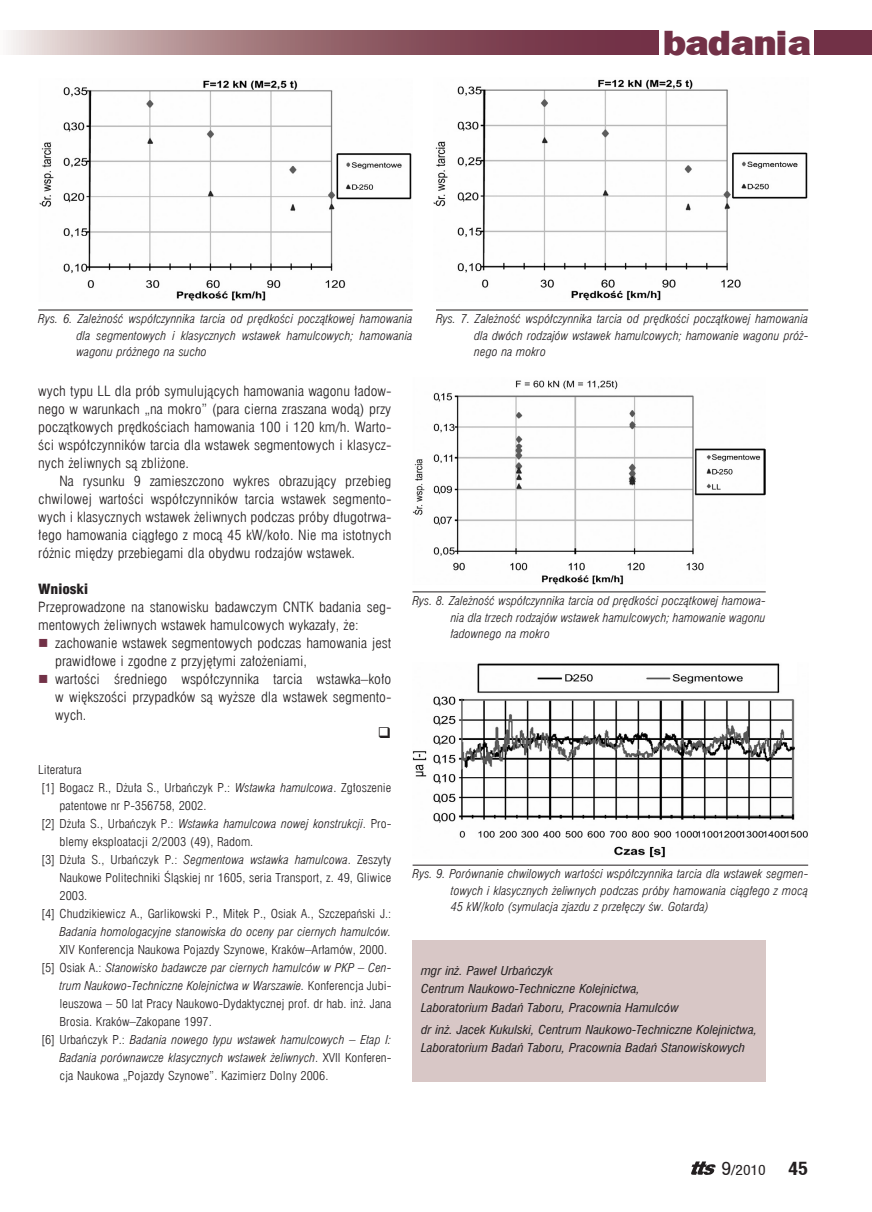
<style>
.page{position:relative;width:872px;height:1212px;background:#fff}
.page>*{position:absolute;margin:0;border:0;box-sizing:border-box;transform-origin:0 0}
.t1{font:36px "Frankfurt Goth Hvypl";color:#723147;scale:1.1 1}
.t2{font:700 18px "Switzerland Condpl";color:#231f20;scale:1.1 1}
.tekst{font:13.8px/18px "Swis 721 Lt Cn EU Normal";color:#231f20;text-align:justify;scale:1.1 1}
.tekst1{font:13.8px/18px "Swis 721 Lt Cn EU Normal";color:#231f20;scale:1.1 1}
.tekst0{font:13.8px/18px "Swis 721 Lt Cn EU Normal";color:#231f20;scale:1.1 1}
.tytuł1{font:13.8px "Swis 721 Blk Cn EU Normal";color:#231f20;scale:1.1 1}
.t3{font:13.8px "Switzerland Condpl";color:#231f20;scale:1.1 1}
.literatura{font:12px/18px "Swis 721 Lt Cn EU Normal";color:#231f20;text-align:justify;scale:1.1 1}
.podpis_z_kreską{font:12px/16.5px "Swis 721 Lt Cn EU Italic";color:#231f20;text-align:justify;scale:1.1 1}
.autor_stopka{font:12px/18px "Swis 721 Cn EU Italic";color:#231f20;scale:1.1 1}
.literatura-2{font:12px/18px "Swis 721 Lt Cn EU Italic";color:#231f20;text-align:justify;scale:1.1 1}
.s1{font-family:"Swis 721 Lt Cn EU Italic"}
.s2{font-family:"Swis 721 Lt Cn EU Normal"}
.s3{font-size:18px}
</style>
<div class="page">
<div style="left:814px;top:30px;width:58px;height:25px;background:#723147"></div>
<svg style="left:8px;top:30px;width:651px;height:25px;background:#9d7179"></svg>
<svg style="left:691px;top:1161px;width:24px;height:14px"></svg>
<div style="left:413px;top:940px;width:353px;height:141px;background:#d8c7c6"></div>
<img style="left:39px;top:80px;width:373px;height:221px">
<img style="left:434px;top:79px;width:374px;height:222px">
<img style="left:412px;top:663px;width:396px;height:195px">
<hr style="left:38px;top:310px;width:374px;height:1px;background:#231f20">
<hr style="left:436px;top:310px;width:372px;height:1px;background:#231f20">
<hr style="left:412px;top:591px;width:353px;height:1px;background:#231f20">
<img style="left:413px;top:380px;width:352px;height:205px">
<hr style="left:412px;top:865px;width:396px;height:1px;background:#231f20">
<h1 class="t1" style="left:663px;top:21px;width:135px">badania</h1>
<p class="podpis_z_kreską" style="left:77px;top:311px;width:307px;text-indent:-38px">Rys. 6. Zależność współczynnika tarcia od prędkości początkowej hamowania dla segmentowych i klasycznych wstawek hamulcowych; hamowania wagonu próżnego na sucho</p>
<p class="podpis_z_kreską" style="left:474px;top:311px;width:305px;text-indent:-38px">Rys. 7. Zależność współczynnika tarcia od prędkości początkowej hamowania dla dwóch rodzajów wstawek hamulcowych; hamowanie wagonu próż&shy;nego na mokro</p>
<p class="tekst" style="left:38px;top:382px;width:322px">wych typu LL dla prób symulujących hamowania wagonu ładow&shy;nego w warunkach „na mokro” (para cierna zraszana wodą) przy początkowych prędkościach hamowania 100 i 120 km/h. Warto&shy;ści współczynników tarcia dla wstawek segmentowych i klasycz&shy;nych żeliwnych są zbliżone.</p>
<p class="tekst" style="left:38px;top:472px;width:322px;text-indent:21px">Na rysunku 9 zamieszczono wykres obrazujący przebieg chwilowej wartości współczynników tarcia wstawek segmento&shy;wych i klasycznych wstawek żeliwnych podczas próby długotrwa&shy;łego hamowania ciągłego z mocą 45 kW/koło. Nie ma istotnych różnic między przebiegami dla obydwu rodzajów wstawek.</p>
<p class="tytuł1" style="left:38px;top:580px;width:47px">Wnioski</p>
<p class="tekst0" style="left:38px;top:598px;width:322px">Przeprowadzone na stanowisku badawczym CNTK badania seg&shy;mentowych żeliwnych wstawek hamulcowych wykazały, że:</p>
<p class="tekst1" style="left:55px;top:634px;width:307px">zachowanie wstawek segmentowych podczas hamowania jest prawidłowe i zgodne z przyjętymi założeniami,</p>
<p class="tekst1" style="left:55px;top:670px;width:307px;text-align:justify">wartości średniego współczynnika tarcia wstawka–koło w większości przypadków są wyższe dla wstawek segmento&shy;wych.</p>
<p class="literatura" style="left:38px;top:761px;width:41px">Literatura</p>
<p class="literatura" style="left:60px;top:779px;width:303px;text-indent:-19px">[1] Bogacz R., Dżuła S., Urbańczyk P.: <span class="s1">Wstawka hamulcowa</span>. Zgłoszenie patentowe nr P-356758, 2002.</p>
<p class="literatura" style="left:60px;top:815px;width:303px;text-indent:-19px">[2] Dżuła S., Urbańczyk P.: <span class="s1">Wstawka hamulcowa nowej konstrukcji</span>. Pro&shy;blemy eksploatacji 2/2003 (49), Radom.</p>
<p class="literatura" style="left:60px;top:851px;width:303px;text-indent:-19px">[3] Dżuła S., Urbańczyk P.: <span class="s1">Segmentowa wstawka hamulcowa</span>. Zeszyty Naukowe Politechniki Śląskiej nr 1605, seria Transport, z. 49, Gliwice 2003.</p>
<p class="literatura" style="left:60px;top:905px;width:303px;text-indent:-19px">[4] Chudzikiewicz A., Garlikowski P., Mitek P., Osiak A., Szczepański J.:<br><span class="s1">Badania homologacyjne stanowiska do oceny par ciernych hamulców.<br></span>XIV Konferencja Naukowa Pojazdy Szynowe, Kraków–Arłamów, 2000.</p>
<p class="literatura" style="left:60px;top:959px;width:303px;text-indent:-19px">[5] Osiak A.: <span class="s1">Stanowisko badawcze par ciernych hamulców w PKP – Cen&shy;trum Naukowo-Techniczne Kolejnictwa w Warszawie.</span> Konferencja Jubi&shy;leuszowa – 50 lat Pracy Naukowo-Dydaktycznej prof. dr hab. inż. Jana Brosia. Kraków–Zakopane 1997.</p>
<p class="literatura-2" style="left:60px;top:1031px;width:303px;text-indent:-19px"><span class="s2">[6] Urbańczyk P.:</span> Badania nowego typu wstawek hamulcowych – Etap I:<br>Badania porównawcze klasycznych wstawek żeliwnych<span class="s2">. XVII Konferen&shy;cja Naukowa „Pojazdy Szynowe”. Kazimierz Dolny 2006.</span></p>
<p class="podpis_z_kreską" style="left:451px;top:593px;width:288px;text-indent:-38px">Rys. 8. Zależność współczynnika tarcia od prędkości początkowej hamowa&shy;nia dla trzech rodzajów wstawek hamulcowych; hamowanie wagonu ładownego na mokro</p>
<p class="podpis_z_kreską" style="left:451px;top:866px;width:326px;text-indent:-38px">Rys. 9. Porównanie chwilowych wartości współczynnika tarcia dla wstawek segmen&shy;towych i klasycznych żeliwnych podczas próby hamowania ciągłego z mocą 45 kW/koło (symulacja zjazdu z przełęczy św. Gotarda)</p>
<p class="autor_stopka" style="left:421px;top:962px;width:121px">mgr inż. Paweł Urbańczyk</p>
<p class="autor_stopka" style="left:421px;top:980px;width:200px">Centrum Naukowo-Techniczne Kolejnictwa,</p>
<p class="autor_stopka" style="left:421px;top:998px;width:236px">Laboratorium Badań Taboru, Pracownia Hamulców</p>
<p class="autor_stopka" style="left:421px;top:1021px;width:307px">dr inż. Jacek Kukulski, Centrum Naukowo-Techniczne Kolejnictwa,<br>Laboratorium Badań Taboru, Pracownia Badań Stanowiskowych</p>
<p class="t3" style="left:721px;top:1160px;width:42px"><span class="s3">9</span>/2010</p>
<h2 class="t2" style="left:788px;top:1157px;width:20px">45</h2>
</div>
